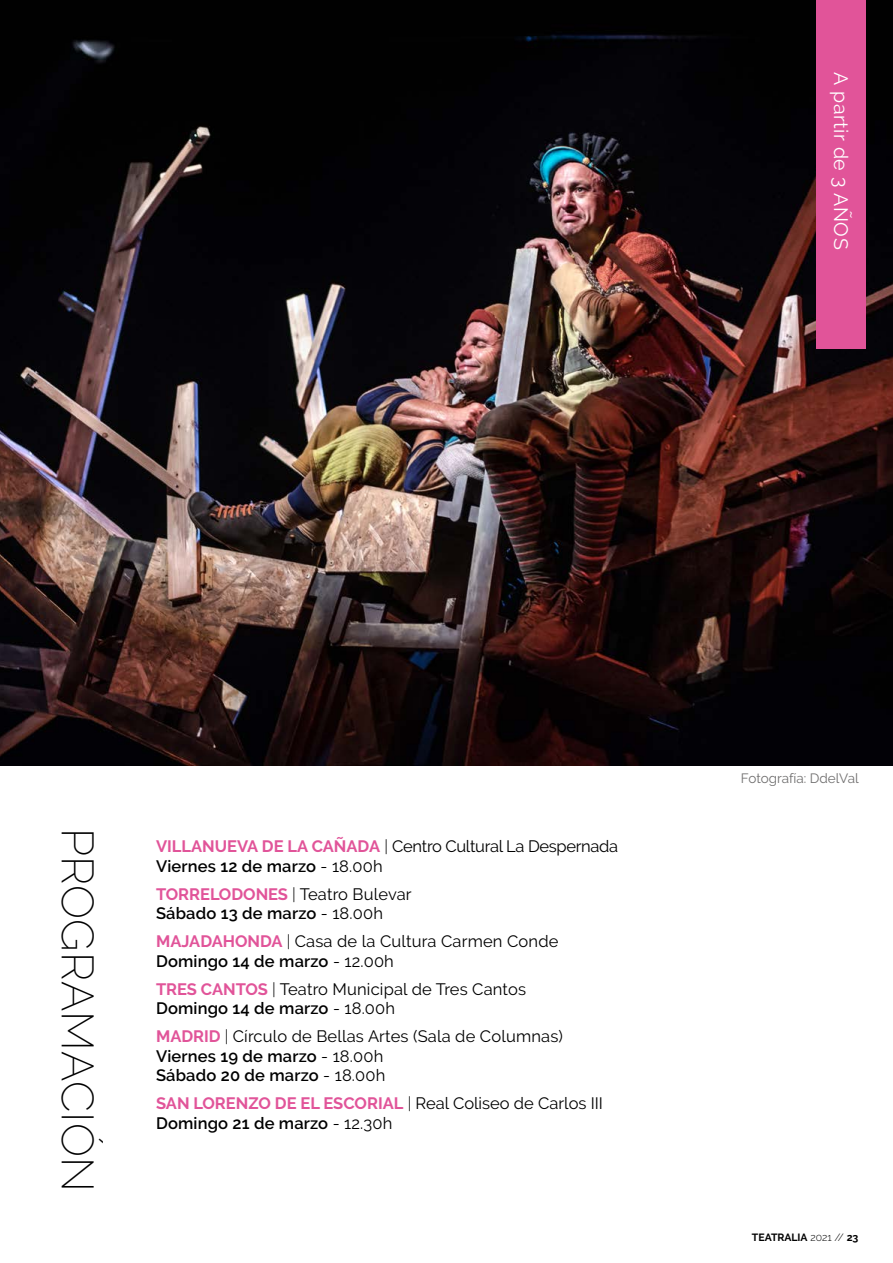
<style>
.page{position:relative;width:893px;height:1263px;background:#fff}
.page>*{position:absolute;margin:0;border:0;box-sizing:border-box;transform-origin:0 0}
.t1{font:200 45px "Raleway";letter-spacing:.005em;color:#000}
.t2{font:19.5px "Raleway";letter-spacing:.03em;color:#fff}
.t3{font:16.5px/19.5px "Raleway";letter-spacing:.01em;color:#000}
.t4{font:16.5px/19.5px "Raleway";letter-spacing:-.02em;color:#000}
.t5{font:13.5px "Raleway";color:#706f6f}
.t6{font:700 10.5px "Raleway";color:#000}
.s1{font-weight:700;color:#e15499}
.s2{font-weight:300}
.s3{font-weight:600}
</style>
<div class="page">
<img style="left:0;top:0;width:893px;height:765px">
<div style="left:816px;top:0;width:50px;height:349px;background:#e15499"></div>
<p class="t2" style="left:852px;top:72px;width:179px;rotate:90deg">A partir de 3 AÑOS</p>
<h1 class="t1" style="left:104px;top:828px;width:365px;rotate:90deg">PROGRAMACIÓN</h1>
<p class="t4" style="left:156px;top:836px;width:464px"><span class="s1">VILLANUEVA DE LA CAÑADA</span> <span class="s2">|</span> Centro Cultural La Despernada<br><span class="s3">Viernes 12 de marzo</span> - 18.00h</p>
<p class="t3" style="left:156px;top:884px;width:257px"><span class="s1">TORRELODONES</span> <span class="s2">|</span> Teatro Bulevar<br><span class="s3">Sábado 13 de marzo</span> - 18.00h</p>
<p class="t3" style="left:156px;top:931px;width:404px"><span class="s1">MAJADAHONDA</span> <span class="s2">|</span> Casa de la Cultura Carmen Conde<br><span class="s3">Domingo 14 de marzo</span> - 12.00h</p>
<p class="t3" style="left:156px;top:979px;width:372px"><span class="s1">TRES CANTOS</span> <span class="s2">|</span> Teatro Municipal de Tres Cantos<br><span class="s3">Domingo 14 de marzo</span> - 18.00h</p>
<p class="t3" style="left:156px;top:1026px;width:408px"><span class="s1">MADRID</span> <span class="s2">|</span> Círculo de Bellas Artes (Sala de Columnas)<br><span class="s3">Viernes 19 de marzo</span> - 18.00h<br><span class="s3">Sábado 20 de marzo</span> - 18.00h</p>
<p class="t3" style="left:156px;top:1093px;width:448px"><span class="s1">SAN LORENZO DE EL ESCORIAL</span> <span class="s2">|</span> Real Coliseo de Carlos III<br><span class="s3">Domingo 21 de marzo</span> - 12.30h</p>
<p class="t5" style="left:741px;top:771px;width:119px">Fotografía: DdelVal</p>
<p class="t6" style="left:752px;top:1232px;width:108px">TEATRALIA <span class="s2">2021 //</span> 23</p>
</div>
